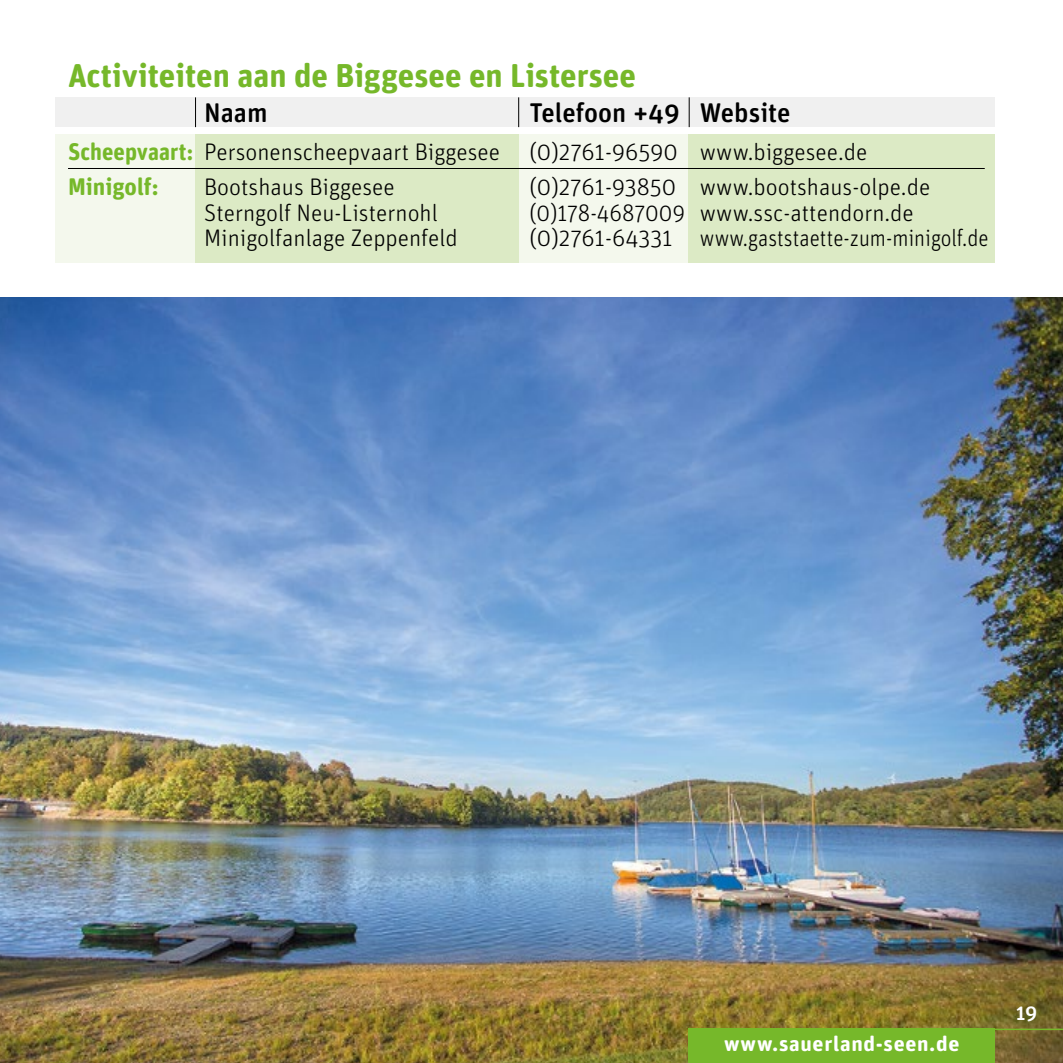
<style>
.page{position:relative;width:1063px;height:1063px;background:#fff}
.page>*{position:absolute;margin:0;border:0;box-sizing:border-box;transform-origin:0 0}
.t1{font:700 33px "Unit Rounded";color:#76b82a}
.t2{font:500 27px "Unit Rounded";color:#000}
.t3{font:300 24px/35.7px "Unit Rounded";color:#000}
.t4{font:300 24px "Unit Rounded";color:#000;scale:.95 1}
.t5{font:700 21px "Unit Rounded";letter-spacing:.03em;color:#fff;scale:1.05 1}
.t6{font:500 21px "Unit Rounded";color:#fff}
.s1{font-weight:700;color:#76b82a}
</style>
<div class="page">
<img style="left:0;top:298px;width:1063px;height:765px">
<hr style="left:995px;top:1029px;width:68px;height:1px;background:#76b82a">
<div style="left:689px;top:1029px;width:306px;height:34px;background:#76b82a"></div>
<div style="left:55px;top:97px;width:940px;height:30px;background:#f0f0f0"></div>
<div style="left:55px;top:134px;width:940px;height:129px;background:#f4f8ed"></div>
<div style="left:689px;top:134px;width:306px;height:129px;background:#dceac5"></div>
<div style="left:196px;top:134px;width:323px;height:129px;background:#dceac5"></div>
<hr style="left:68px;top:168px;width:917px;height:1px;background:#000">
<hr style="left:195px;top:97px;width:1px;height:30px;background:#000">
<hr style="left:518px;top:97px;width:1px;height:30px;background:#000">
<hr style="left:689px;top:97px;width:1px;height:30px;background:#000">
<h1 class="t1" style="left:68px;top:54px;width:570px">Activiteiten aan de Biggesee en Listersee</h1>
<p class="t2" style="left:204px;top:95px;width:65px">Naam</p>
<p class="t2" style="left:529px;top:95px;width:263px">Telefoon +49 Website</p>
<p class="t3" style="left:68px;top:133px;width:801px"><span class="s1">Scheepvaart:</span> Personenscheepvaart Biggesee (0)2761-96590 www.biggesee.de<br><span class="s1">Minigolf:</span></p>
<p class="t3" style="left:204px;top:168px;width:192px">Bootshaus Biggesee</p>
<p class="t3" style="left:529px;top:168px;width:402px">(0)2761-93850 www.bootshaus-olpe.de</p>
<p class="t3" style="left:204px;top:194px;width:235px">Sterngolf Neu-Listernohl</p>
<p class="t4" style="left:529px;top:197px;width:406px">(0)178-4687009 www.ssc-attendorn.de</p>
<p class="t3" style="left:204px;top:219px;width:255px">Minigolfanlage Zeppenfeld</p>
<p class="t3" style="left:529px;top:219px;width:461px">(0)2761-64331 www.gaststaette-zum-minigolf.de</p>
<p class="t5" style="left:724px;top:1030px;width:226px">www.sauerland-seen.de</p>
<p class="t6" style="left:1016px;top:999px;width:23px">19</p>
</div>
